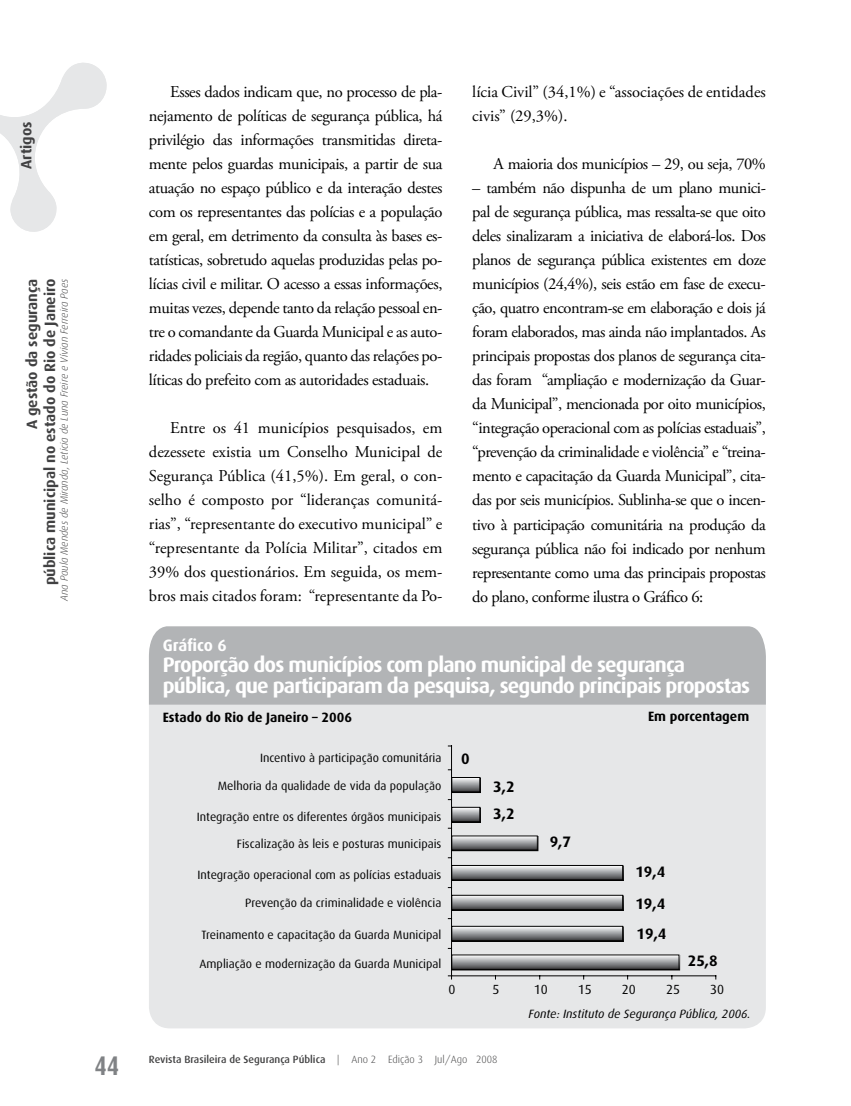
<style>
.page{position:relative;width:851px;height:1106px;background:#fff}
.page>*{position:absolute;margin:0;border:0;box-sizing:border-box;transform-origin:0 0}
.t1{font:700 27px "Dax Condensed";color:#808285}
.t2{font:700 21px/21px "Dax";letter-spacing:-.04em;color:#fff}
.t3{font:16.5px/24px "Adobe Garamond Pro";letter-spacing:-.025em;color:#000;text-align:justify}
.t4{font:16.5px/24px "Adobe Garamond Pro";color:#000}
.t5{font:700 16.5px "Dax";letter-spacing:-.01em;color:#fff}
.t6{font:700 15.15px "Dax";color:#010101}
.t7{font:700 15px/18px "Dax";color:#414142;text-align:right}
.t8{font:700 13.5px "Dax";color:#000}
.t9{font:13.2px "Dax";color:#010101}
.t10{font:12px "Dax";color:#010101}
.t11{font:italic 12px "Dax";color:#000}
.t12{font:italic 300 10.5px "Dax";color:#414142}
.t13{font:500 10.5px "Dax";color:#414142}
.s1{font-weight:300}
</style>
<div class="page">
<svg style="left:0;top:62px;width:107px;height:170px"></svg>
<div style="left:149px;top:632px;width:616px;height:396px;background:#e6e7e8;border-radius:21px"></div>
<div style="left:149px;top:626px;width:616px;height:78px;background:#b2b4b6"></div>
<div style="left:452px;top:955px;width:227px;height:15px;border:1px solid #010101"></div>
<svg style="left:453px;top:956px;width:224px;height:11px"></svg>
<div style="left:451px;top:954px;width:228px;height:15px;border:1px solid #010101"></div>
<svg style="left:453px;top:929px;width:167px;height:10px;background:#959699"></svg>
<div style="left:451px;top:926px;width:171px;height:15px;border:1px solid #010101"></div>
<svg style="left:453px;top:898px;width:167px;height:10px;background:#959699"></svg>
<div style="left:451px;top:895px;width:171px;height:15px;border:1px solid #010101"></div>
<svg style="left:453px;top:868px;width:167px;height:10px;background:#97999b"></svg>
<div style="left:451px;top:865px;width:171px;height:15px;border:1px solid #010101"></div>
<div style="left:452px;top:836px;width:86px;height:14px;border:1px solid #010101"></div>
<svg style="left:453px;top:837px;width:82px;height:11px"></svg>
<div style="left:451px;top:835px;width:86px;height:15px;border:1px solid #010101"></div>
<svg style="left:453px;top:810px;width:25px;height:10px"></svg>
<div style="left:451px;top:807px;width:29px;height:15px;border:1px solid #010101"></div>
<svg style="left:453px;top:780px;width:25px;height:10px"></svg>
<div style="left:451px;top:777px;width:29px;height:15px;border:1px solid #010101"></div>
<hr style="left:451px;top:975px;width:264px;height:1px;background:#010101">
<hr style="left:451px;top:746px;width:1px;height:229px;background:#010101">
<p class="t7" style="left:17px;top:169px;width:49px;rotate:-90deg">Artigos</p>
<p class="t7" style="left:23px;top:585px;width:308px;rotate:-90deg">A gestão da segurança<br>pública municipal no estado do Rio de Janeiro</p>
<p class="t12" style="left:58px;top:601px;width:324px;rotate:-90deg">Ana Paula Mendes de Miranda, Leticia de Luna Freire e Vívian Ferreira Paes</p>
<h1 class="t1" style="left:94px;top:1050px;width:26px">44</h1>
<p class="t3" style="left:149px;top:80px;width:295px;text-indent:21px">Esses dados indicam que, no processo de pla&shy;nejamento de políticas de segurança pública, há privilégio das informações transmitidas direta&shy;mente pelos guardas municipais, a partir de sua atuação no espaço público e da interação destes com os representantes das polícias e a população em geral, em detrimento da consulta às bases es&shy;tatísticas, sobretudo aquelas produzidas pelas po&shy;lícias civil e militar. O acesso a essas informações, muitas vezes, depende tanto da relação pessoal en&shy;tre o comandante da Guarda Municipal e as auto&shy;ridades policiais da região, quanto das relações po&shy;líticas do prefeito com as autoridades estaduais.</p>
<p class="t3" style="left:149px;top:416px;width:295px;text-indent:21px">Entre os 41 municípios pesquisados, em dezessete existia um Conselho Municipal de Segurança Pública (41,5%). Em geral, o con&shy;selho é composto por “lideranças comunitá&shy;rias”, “representante do executivo municipal” e “representante da Polícia Militar”, citados em 39% dos questionários. Em seguida, os mem&shy;bros mais citados foram: “representante da Po-</p>
<p class="t4" style="left:472px;top:81px;width:295px">lícia Civil” (34,1%) e “associações de entidades civis” (29,3%).</p>
<p class="t3" style="left:493px;top:153px;width:274px">A maioria dos municípios – 29, ou seja, 70%</p>
<p class="t3" style="left:472px;top:177px;width:295px">– também não dispunha de um plano munici&shy;pal de segurança pública, mas ressalta-se que oito deles sinalizaram a iniciativa de elaborá-los. Dos planos de segurança pública existentes em doze municípios (24,4%), seis estão em fase de execu&shy;ção, quatro encontram-se em elaboração e dois já foram elaborados, mas ainda não implantados. As principais propostas dos planos de segurança cita&shy;das foram “ampliação e modernização da Guar&shy;da Municipal”, mencionada por oito municípios, “integração operacional com as polícias estaduais”, “prevenção da criminalidade e violência” e “treina&shy;mento e capacitação da Guarda Municipal”, cita&shy;das por seis municípios. Sublinha-se que o incen&shy;tivo à participação comunitária na produção da segurança pública não foi indicado por nenhum representante como uma das principais propostas do plano, conforme ilustra o Gráfico 6:</p>
<p class="t5" style="left:163px;top:636px;width:66px">Gráfico 6</p>
<p class="t2" style="left:163px;top:654px;width:589px">Proporção dos municípios com plano municipal de segurança pública, que participaram da pesquisa, segundo principais propostas</p>
<p class="t8" style="left:163px;top:709px;width:191px">Estado do Rio de Janeiro – 2006</p>
<p class="t8" style="left:648px;top:709px;width:103px">Em porcentagem</p>
<p class="t10" style="left:260px;top:751px;width:183px">Incentivo à participação comunitária</p>
<p class="t6" style="left:461px;top:750px;width:10px">0</p>
<p class="t10" style="left:218px;top:779px;width:225px">Melhoria da qualidade de vida da população</p>
<p class="t6" style="left:493px;top:778px;width:23px">3,2</p>
<p class="t10" style="left:197px;top:810px;width:246px">Integração entre os diferentes órgãos municipais</p>
<p class="t6" style="left:493px;top:804px;width:23px">3,2</p>
<p class="t10" style="left:237px;top:837px;width:206px">Fiscalização às leis e posturas municipais</p>
<p class="t6" style="left:549px;top:833px;width:23px">9,7</p>
<p class="t10" style="left:197px;top:868px;width:245px">Integração operacional com as polícias estaduais</p>
<p class="t6" style="left:635px;top:863px;width:31px">19,4</p>
<p class="t10" style="left:245px;top:896px;width:198px">Prevenção da criminalidade e violência</p>
<p class="t6" style="left:635px;top:895px;width:31px">19,4</p>
<p class="t10" style="left:201px;top:927px;width:241px">Treinamento e capacitação da Guarda Municipal</p>
<p class="t6" style="left:636px;top:925px;width:31px">19,4</p>
<p class="t10" style="left:199px;top:957px;width:243px">Ampliação e modernização da Guarda Municipal</p>
<p class="t6" style="left:687px;top:952px;width:31px">25,8</p>
<p class="t9" style="left:448px;top:982px;width:8px">0</p>
<p class="t9" style="left:492px;top:982px;width:8px">5</p>
<p class="t9" style="left:534px;top:982px;width:15px">10</p>
<p class="t9" style="left:577px;top:982px;width:15px">15</p>
<p class="t9" style="left:621px;top:982px;width:15px">20</p>
<p class="t9" style="left:666px;top:982px;width:15px">25</p>
<p class="t9" style="left:710px;top:982px;width:15px">30</p>
<p class="t11" style="left:528px;top:1007px;width:223px">Fonte: Instituto de Segurança Pública, 2006.</p>
<p class="t13" style="left:149px;top:1054px;width:350px">Revista Brasileira de Segurança Pública <span class="s1">| Ano 2 Edição 3 Jul/Ago 2008</span></p>
</div>
